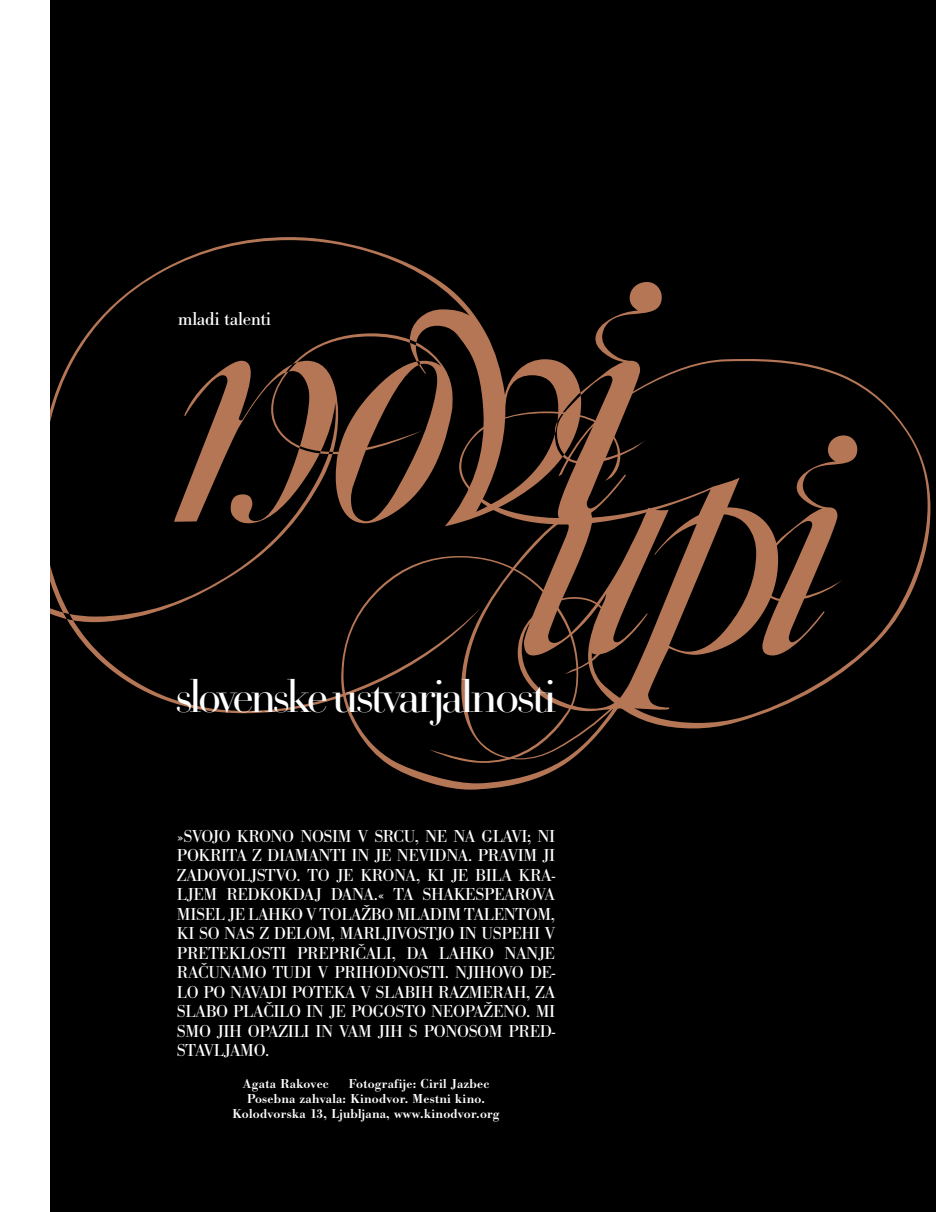
<style>
.page{position:relative;width:936px;height:1212px;background:#fff}
.page>*{position:absolute;margin:0;border:0;box-sizing:border-box;transform-origin:0 0}
.t1{font:45px "Didot Elder Display";letter-spacing:-.08em;color:#fff}
.t2{font:19.5px "Bodoni Ant TEE";letter-spacing:-.02em;color:#fff}
.t3{font:18px/19.5px "Bodoni Ant TEE";letter-spacing:-.02em;color:#fff;text-align:justify}
.t4{font:600 13.5px "Bodoni Ant TEE";letter-spacing:.02em;color:#fff}
</style>
<div class="page">
<div style="left:50px;top:0;width:885px;height:1212px;background:#000"></div>
<svg style="left:50px;top:237px;width:611px;height:476px"></svg>
<svg style="left:341px;top:411px;width:120px;height:302px"></svg>
<svg style="left:461px;top:359px;width:200px;height:354px"></svg>
<p class="t2" style="left:178px;top:308px;width:95px">mladi talenti</p>
<h1 class="t1" style="left:175px;top:670px;width:383px">slovenske ustvarjalnosti</h1>
<p class="t3" style="left:177px;top:827px;width:380px">»SVOJO KRONO NOSIM V SRCU, NE NA GLAVI; NI POKRITA Z DIAMANTI IN JE NEVIDNA. PRAVIM JI ZADOVOLJSTVO. TO JE KRONA, KI JE BILA KRA-LJEM REDKOKDAJ DANA.« TA SHAKESPEAROVA MISEL JE LAHKO V TOLAŽBO MLADIM TALENTOM, KI SO NAS Z DELOM, MARLJIVOSTJO IN USPEHI V PRETEKLOSTI PREPRIČALI, DA LAHKO NANJE RAČUNAMO TUDI V PRIHODNOSTI. NJIHOVO DE-LO PO NAVADI POTEKA V SLABIH RAZMERAH, ZA SLABO PLAČILO IN JE POGOSTO NEOPAŽENO. MI SMO JIH OPAZILI IN VAM JIH S PONOSOM PRED-STAVLJAMO.</p>
<p class="t4" style="left:243px;top:1076px;width:87px">Agata Rakovec</p>
<p class="t4" style="left:349px;top:1076px;width:142px">Fotografije: Ciril Jazbec</p>
<p class="t4" style="left:247px;top:1091px;width:239px">Posebna zahvala: Kinodvor. Mestni kino.</p>
<p class="t4" style="left:232px;top:1106px;width:268px">Kolodvorska 13, Ljubljana, www.kinodvor.org</p>
</div>
